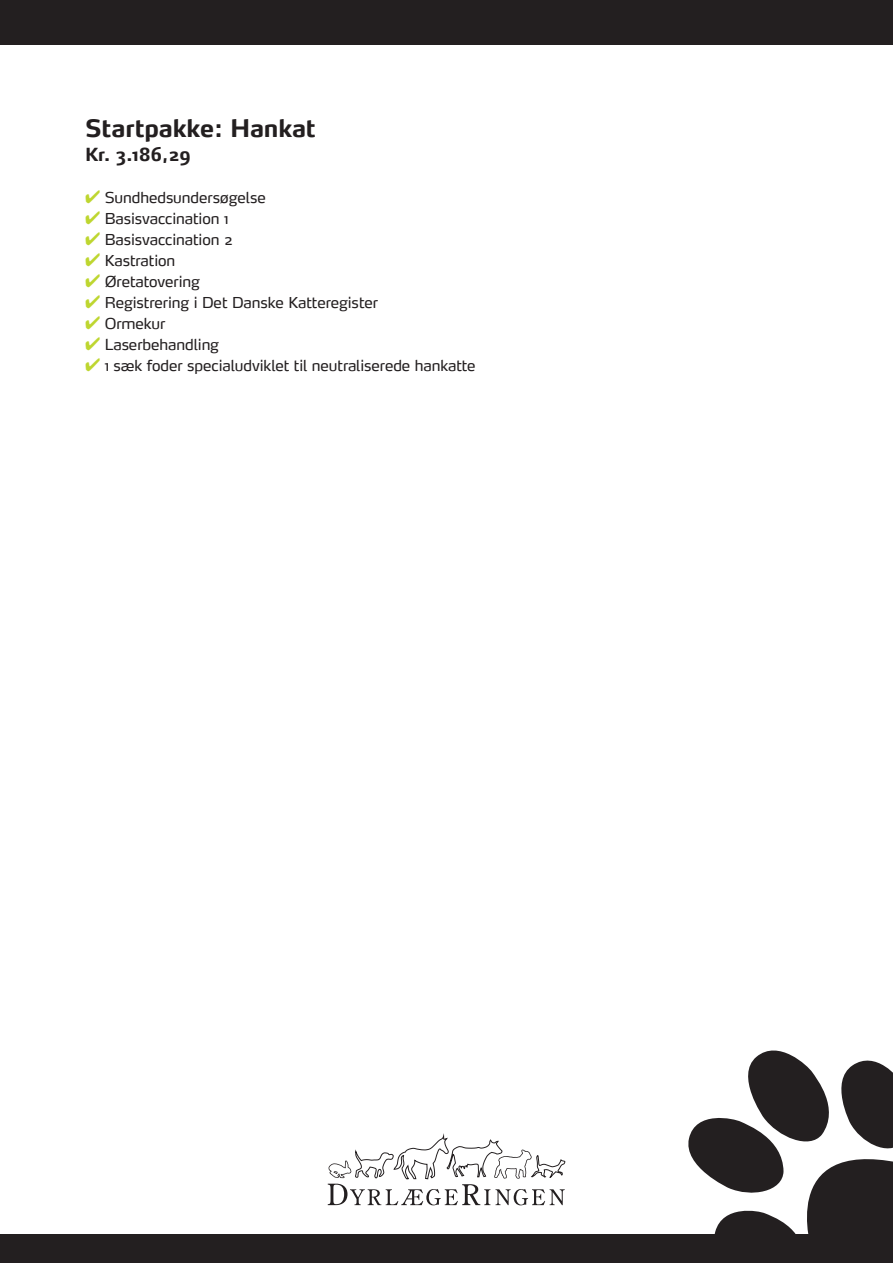
<style>
.page{position:relative;width:893px;height:1263px;background:#fff}
.page>*{position:absolute;margin:0;border:0;box-sizing:border-box;transform-origin:0 0}
.t1{font:700 24px "Max";letter-spacing:-.005em;color:#231f20}
.t2{font:700 18px "Max";letter-spacing:.01em;color:#231f20}
.t3{font:15px "Max";letter-spacing:-.005em;color:#231f20}
.s1{color:#bed630}
</style>
<div class="page">
<svg style="left:328px;top:1133px;width:237px;height:72px"></svg>
<div style="left:0;top:0;width:893px;height:45px;background:#231f20"></div>
<div style="left:0;top:1234px;width:893px;height:29px;background:#231f20"></div>
<svg style="left:688px;top:1050px;width:205px;height:184px"></svg>
<h1 class="t1" style="left:85px;top:117px;width:232px">Startpakke: Hankat</h1>
<p class="t2" style="left:85px;top:146px;width:107px">Kr. 3.186,29</p>
<p class="t3" style="left:85px;top:190px;width:182px"><span class="s1">✔</span> Sundhedsundersøgelse</p>
<p class="t3" style="left:85px;top:211px;width:145px"><span class="s1">✔</span> Basisvaccination 1</p>
<p class="t3" style="left:85px;top:232px;width:149px"><span class="s1">✔</span> Basisvaccination 2</p>
<p class="t3" style="left:85px;top:253px;width:92px"><span class="s1">✔</span> Kastration</p>
<p class="t3" style="left:85px;top:274px;width:116px"><span class="s1">✔</span> Øretatovering</p>
<p class="t3" style="left:85px;top:295px;width:294px"><span class="s1">✔</span> Registrering i Det Danske Katteregister</p>
<p class="t3" style="left:85px;top:316px;width:82px"><span class="s1">✔</span> Ormekur</p>
<p class="t3" style="left:85px;top:337px;width:135px"><span class="s1">✔</span> Laserbehandling</p>
<p class="t3" style="left:85px;top:358px;width:392px"><span class="s1">✔</span> 1 sæk foder specialudviklet til neutraliserede hankatte</p>
</div>
